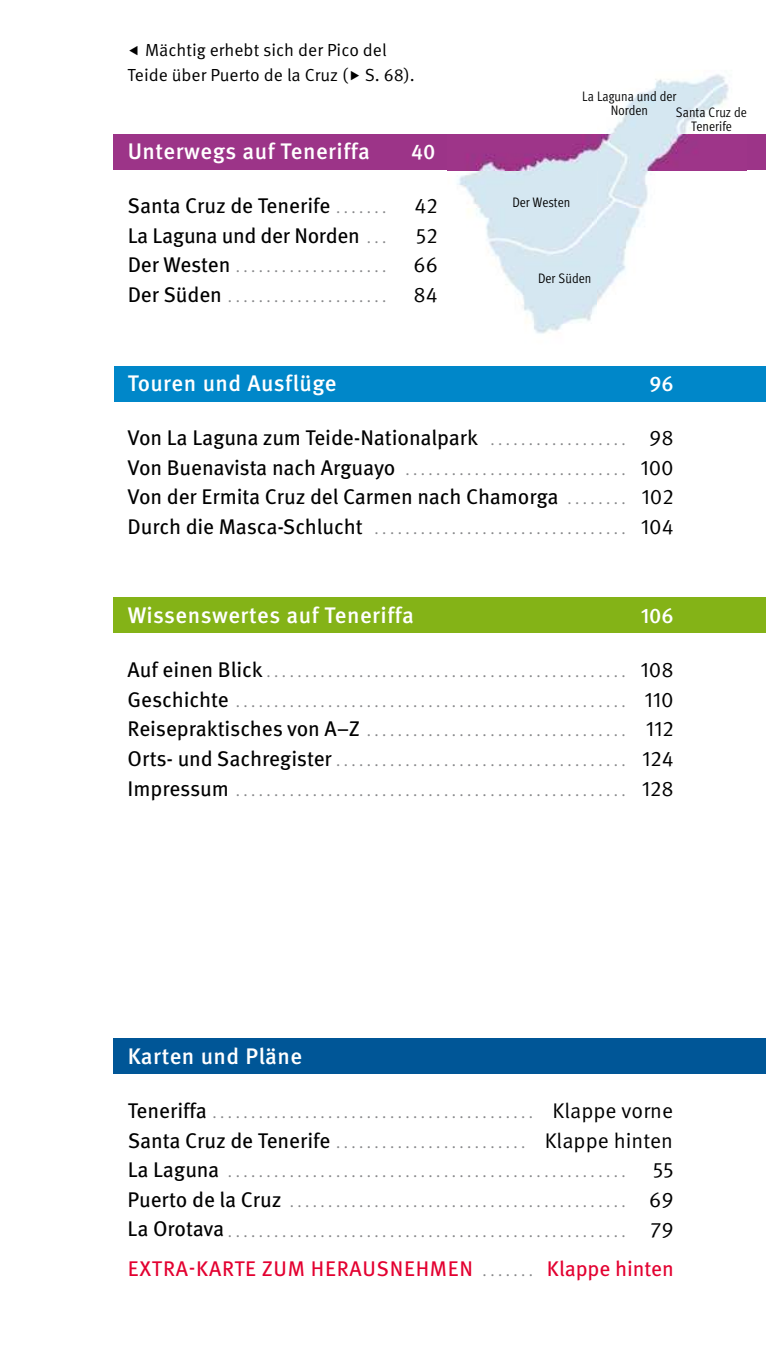
<style>
.page{position:relative;width:766px;height:1347px;background:#fff}
.page>*{position:absolute;margin:0;border:0;box-sizing:border-box;transform-origin:0 0}
.t1{font:500 22.5px "Meta Pro";letter-spacing:.02em;color:#fff}
.t2{font:21.25px "Meta Pro";letter-spacing:-.005em;color:#000}
.t3{font:21.25px "Meta Pro";letter-spacing:.035em;color:#e30030}
.t4{font:21.25px "Meta Pro Norm";color:#000}
.t5{font:500 21.25px "Meta Pro";color:#fff}
.t6{font:17.5px/25.5px "Meta Pro Norm";color:#000}
.t7{font:15px/29.5px "Meta Pro Norm";color:#868789;text-align:justify}
.t8{font:13.75px/13.8px "Meta Pro Cond Norm";color:#000;text-align:center}
.s1{font-family:"Meta Pro Norm";font-size:15px;color:#868789}
.s2{font-family:"Meta Pro";font-size:21.25px;color:#000}
.s3{font-family:"Meta Pro Norm"}
.s4{font-size:21.25px;color:#000}
</style>
<div class="page">
<div style="left:113px;top:135px;width:652px;height:35px;background:#9c3488"></div>
<div style="left:113px;top:597px;width:652px;height:35px;background:#84b317"></div>
<div style="left:114px;top:366px;width:651px;height:36px;background:#0087c9"></div>
<div style="left:113px;top:1038px;width:652px;height:36px;background:#005697"></div>
<img style="left:447px;top:74px;width:299px;height:260px">
<img style="left:447px;top:135px;width:299px;height:35px">
<p class="t6" style="left:128px;top:38px;width:288px;text-indent:17px">Mächtig erhebt sich der Pico del<br>Teide über Puerto de la Cruz ( S. 68).</p>
<h1 class="t1" style="left:128px;top:139px;width:244px">Unterwegs auf Teneriffa</h1>
<h2 class="t5" style="left:411px;top:140px;width:26px">40</h2>
<h2 class="t2" style="left:128px;top:195px;width:260px">Santa Cruz de Tenerife <span class="s1">. . . . . . .</span></h2>
<h2 class="t4" style="left:414px;top:197px;width:25px">42</h2>
<h2 class="t2" style="left:128px;top:225px;width:260px">La Laguna und der Norden <span class="s1">. . .</span></h2>
<h2 class="t4" style="left:416px;top:226px;width:23px">52</h2>
<p class="t7" style="left:128px;top:253px;width:260px"><span class="s2">Der Westen</span> . . . . . . . . . . . . . . . . . . . .</p>
<h2 class="t4" style="left:413px;top:256px;width:26px">66</h2>
<p class="t7" style="left:128px;top:283px;width:260px"><span class="s2">Der Süden</span> . . . . . . . . . . . . . . . . . . . . .</p>
<h2 class="t4" style="left:413px;top:285px;width:26px">84</h2>
<p class="t8" style="left:582px;top:91px;width:96px">La Laguna und der<br>Norden</p>
<p class="t8" style="left:675px;top:106px;width:72px">Santa Cruz de<br>Tenerife</p>
<p class="t8" style="left:512px;top:197px;width:59px">Der Westen</p>
<p class="t8" style="left:538px;top:273px;width:55px">Der Süden</p>
<h1 class="t1" style="left:128px;top:371px;width:210px">Touren und Ausflüge</h1>
<h2 class="t5" style="left:649px;top:372px;width:26px">96</h2>
<h2 class="t2" style="left:128px;top:427px;width:547px">Von La Laguna zum Teide-Nationalpark <span class="s1">. . . . . . . . . . . . . . . . . .</span> <span class="s3">98</span></h2>
<p class="t7" style="left:128px;top:456px;width:547px"><span class="s2">Von Buenavista nach Arguayo</span> . . . . . . . . . . . . . . . . . . . . . . . . . . . . . <span class="s4">100</span></p>
<h2 class="t2" style="left:128px;top:486px;width:547px">Von der Ermita Cruz del Carmen nach Chamorga <span class="s1">. . . . . . . .</span> <span class="s3">102</span></h2>
<p class="t7" style="left:128px;top:515px;width:547px"><span class="s2">Durch die Masca-Schlucht</span> . . . . . . . . . . . . . . . . . . . . . . . . . . . . . . . . . <span class="s4">104</span></p>
<h1 class="t1" style="left:128px;top:603px;width:288px">Wissenswertes auf Teneriffa</h1>
<h2 class="t5" style="left:640px;top:604px;width:35px">106</h2>
<p class="t7" style="left:128px;top:658px;width:547px"><span class="s2">Auf einen Blick</span> . . . . . . . . . . . . . . . . . . . . . . . . . . . . . . . . . . . . . . . . . . . . . . . <span class="s4">108<br></span><span class="s2">Geschichte</span> . . . . . . . . . . . . . . . . . . . . . . . . . . . . . . . . . . . . . . . . . . . . . . . . . . . <span class="s4">110<br></span><span class="s2">Reisepraktisches von A–Z</span> . . . . . . . . . . . . . . . . . . . . . . . . . . . . . . . . . . <span class="s4">112<br></span><span class="s2">Orts- und Sachregister</span> . . . . . . . . . . . . . . . . . . . . . . . . . . . . . . . . . . . . . . <span class="s4">124<br></span><span class="s2">Impressum</span> . . . . . . . . . . . . . . . . . . . . . . . . . . . . . . . . . . . . . . . . . . . . . . . . . . . <span class="s4">128</span></p>
<h1 class="t1" style="left:128px;top:1044px;width:176px">Karten und Pläne</h1>
<p class="t7" style="left:128px;top:1099px;width:547px"><span class="s2">Teneriffa</span> . . . . . . . . . . . . . . . . . . . . . . . . . . . . . . . . . . . . . . . . . . <span class="s4">Klappe vorne </span><span class="s2">Santa Cruz de Tenerife</span> . . . . . . . . . . . . . . . . . . . . . . . . . <span class="s4">Klappe hinten </span><span class="s2">La Laguna</span> . . . . . . . . . . . . . . . . . . . . . . . . . . . . . . . . . . . . . . . . . . . . . . . . . . . .</p>
<h2 class="t4" style="left:653px;top:1160px;width:22px">55</h2>
<p class="t7" style="left:128px;top:1187px;width:547px"><span class="s2">Puerto de la Cruz</span> . . . . . . . . . . . . . . . . . . . . . . . . . . . . . . . . . . . . . . . . . . . . <span class="s4">69<br></span><span class="s2">La Orotava</span> . . . . . . . . . . . . . . . . . . . . . . . . . . . . . . . . . . . . . . . . . . . . . . . . . . . . <span class="s4">79</span></p>
<h2 class="t3" style="left:128px;top:1258px;width:547px">EXTRA-KARTE ZUM HERAUSNEHMEN <span class="s1">. . . . . . .</span> Klappe hinten</h2>
</div>
